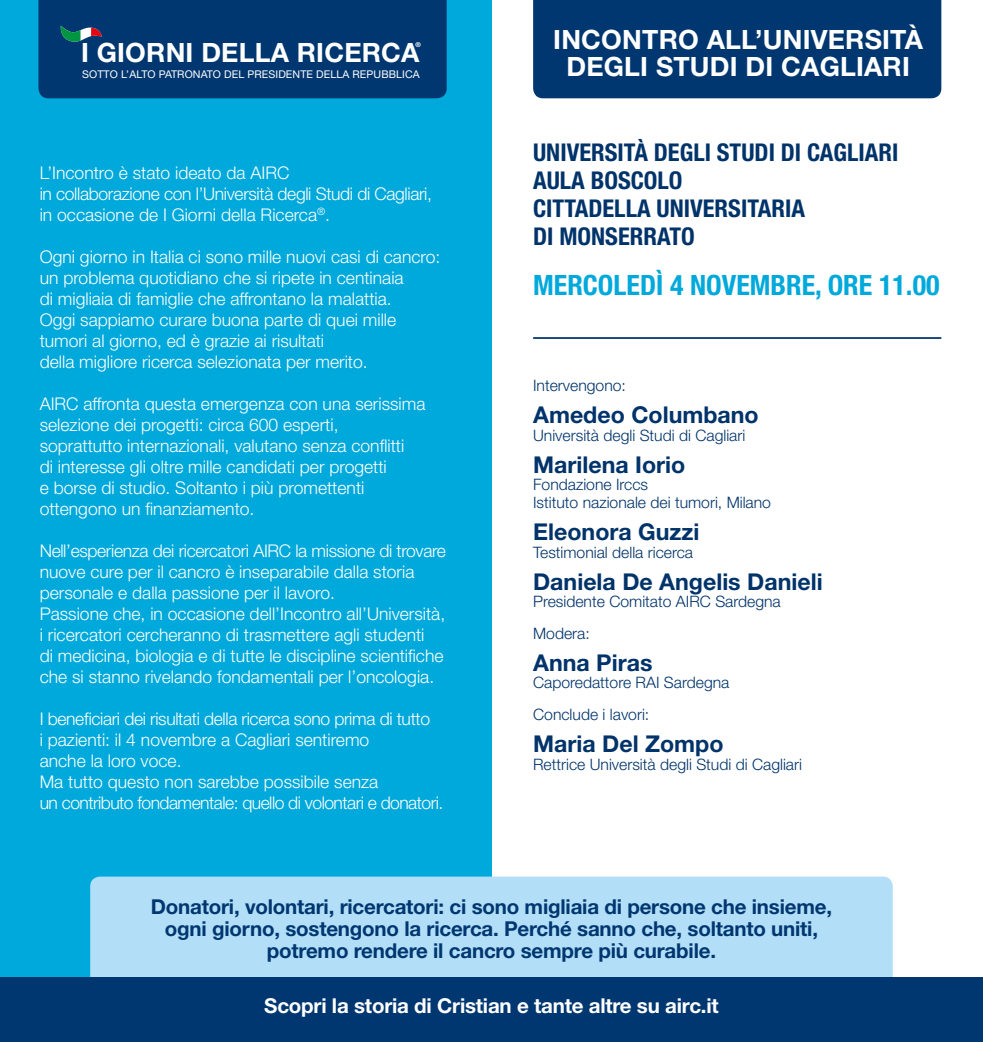
<style>
.page{position:relative;width:983px;height:1042px;background:#fff}
.page>*{position:absolute;margin:0;border:0;box-sizing:border-box;transform-origin:0 0}
.t1{font:700 condensed 28px "Helvetica Neue LT Std";color:#00a9db}
.t2{font:700 26.6px/26.9px "Helvetica Neue LT Std";letter-spacing:.01em;color:#fff;text-align:center}
.t3{font:700 condensed 24.5px/28px "Helvetica Neue LT Std";color:#00336a}
.t4{font:700 23.1px "Helvetica Neue LT Std";color:#00336a}
.t5{font:700 20.47px/21.9px "Helvetica Neue LT Std";letter-spacing:-.01em;color:#003770;text-align:center}
.t6{font:700 20.47px "Helvetica Neue LT Std";letter-spacing:-.01em;color:#fff}
.t7{font:300 17.5px/21px "Helvetica Neue LT Std";color:#fff}
.t8{font:300 17.5px/21px "Helvetica Neue LT Std";letter-spacing:-.02em;color:#fff}
.t9{font:300 15.75px/31.5px "Helvetica Neue LT Std";color:#00336a}
.t10{font:10.67px "Helvetica Neue LT Std";letter-spacing:.01em;color:#fff}
.t11{font:700 6.65px "Helvetica Neue LT Std";color:#fff}
</style>
<div class="page">
<div style="left:0;top:0;width:491px;height:1042px;background:#00a9db"></div>
<div style="left:90px;top:876px;width:802px;height:121px;background:#b2def8;border-radius:10px"></div>
<div style="left:38px;top:0;width:408px;height:98px;background:#003770"></div>
<div style="left:533px;top:0;width:408px;height:98px;background:#003770"></div>
<hr style="left:533px;top:337px;width:408px;height:2px;background:#00336a">
<div style="left:0;top:977px;width:982px;height:65px;background:#003770"></div>
<p class="t11" style="left:415px;top:40px;width:7px">®</p>
<h2 class="t2" style="left:81px;top:38px;width:340px">I GIORNI DELLA RICERCA</h2>
<p class="t10" style="left:82px;top:68px;width:339px">SOTTO L’ALTO PATRONATO DEL PRESIDENTE DELLA REPUBBLICA</p>
<p class="t7" style="left:40px;top:162px;width:394px">L’Incontro è stato ideato da AIRC<br>in collaborazione con l’Università degli Studi di Cagliari, in occasione de I Giorni della Ricerca<sup>®</sup>.</p>
<p class="t7" style="left:40px;top:246px;width:402px">Ogni giorno in Italia ci sono mille nuovi casi di cancro: un problema quotidiano che si ripete in centinaia<br>di migliaia di famiglie che affrontano la malattia.<br>Oggi sappiamo curare buona parte di quei mille tumori al giorno, ed è grazie ai risultati<br>della migliore ricerca selezionata per merito.</p>
<p class="t7" style="left:40px;top:393px;width:387px">AIRC affronta questa emergenza con una serissima selezione dei progetti: circa 600 esperti, soprattutto internazionali, valutano senza conflitti<br>di interesse gli oltre mille candidati per progetti<br>e borse di studio. Soltanto i più promettenti ottengono un finanziamento.</p>
<p class="t7" style="left:40px;top:540px;width:408px">Nell’esperienza dei ricercatori AIRC la missione di trovare nuove cure per il cancro è inseparabile dalla storia personale e dalla passione per il lavoro.<br>Passione che, in occasione dell’Incontro all’Università, i ricercatori cercheranno di trasmettere agli studenti<br>di medicina, biologia e di tutte le discipline scientifiche che si stanno rivelando fondamentali per l’oncologia.</p>
<p class="t8" style="left:40px;top:708px;width:405px">I beneficiari dei risultati della ricerca sono prima di tutto<br>i pazienti: il 4 novembre a Cagliari sentiremo<br>anche la loro voce.<br>Ma tutto questo non sarebbe possibile senza<br>un contributo fondamentale: quello di volontari e donatori.</p>
<h2 class="t2" style="left:553px;top:25px;width:371px">INCONTRO ALL’UNIVERSITÀ<br>DEGLI STUDI DI CAGLIARI</h2>
<h3 class="t3" style="left:533px;top:138px;width:367px">UNIVERSITÀ DEGLI STUDI DI CAGLIARI<br>AULA BOSCOLO<br>CITTADELLA UNIVERSITARIA<br>DI MONSERRATO</h3>
<h1 class="t1" style="left:533px;top:268px;width:408px">MERCOLEDÌ 4 NOVEMBRE, ORE 11.00</h1>
<p class="t9" style="left:533px;top:369px;width:94px">Intervengono:</p>
<h3 class="t4" style="left:533px;top:400px;width:227px">Amedeo Columbano</h3>
<p class="t9" style="left:533px;top:419px;width:214px">Università degli Studi di Cagliari</p>
<h3 class="t4" style="left:533px;top:450px;width:154px">Marilena Iorio</h3>
<p class="t9" style="left:533px;top:475px;width:239px;line-height:17.5px">Fondazione Irccs<br>Istituto nazionale dei tumori, Milano</p>
<h3 class="t4" style="left:533px;top:517px;width:168px">Eleonora Guzzi</h3>
<p class="t9" style="left:533px;top:536px;width:161px">Testimonial della ricerca</p>
<h3 class="t4" style="left:533px;top:567px;width:291px">Daniela De Angelis Danieli</h3>
<p class="t9" style="left:533px;top:585px;width:249px">Presidente Comitato AIRC Sardegna<br>Modera:</p>
<h3 class="t4" style="left:533px;top:648px;width:121px">Anna Piras</h3>
<p class="t9" style="left:533px;top:667px;width:198px">Caporedattore RAI Sardegna<br>Conclude i lavori:</p>
<h3 class="t4" style="left:533px;top:729px;width:192px">Maria Del Zompo</h3>
<p class="t9" style="left:533px;top:748px;width:270px">Rettrice Università degli Studi di Cagliari</p>
<p class="t5" style="left:151px;top:896px;width:682px">Donatori, volontari, ricercatori: ci sono migliaia di persone che insieme, ogni giorno, sostengono la ricerca. Perché sanno che, soltanto uniti, potremo rendere il cancro sempre più curabile.</p>
<p class="t6" style="left:264px;top:993px;width:456px">Scopri la storia di Cristian e tante altre su airc.it</p>
</div>
